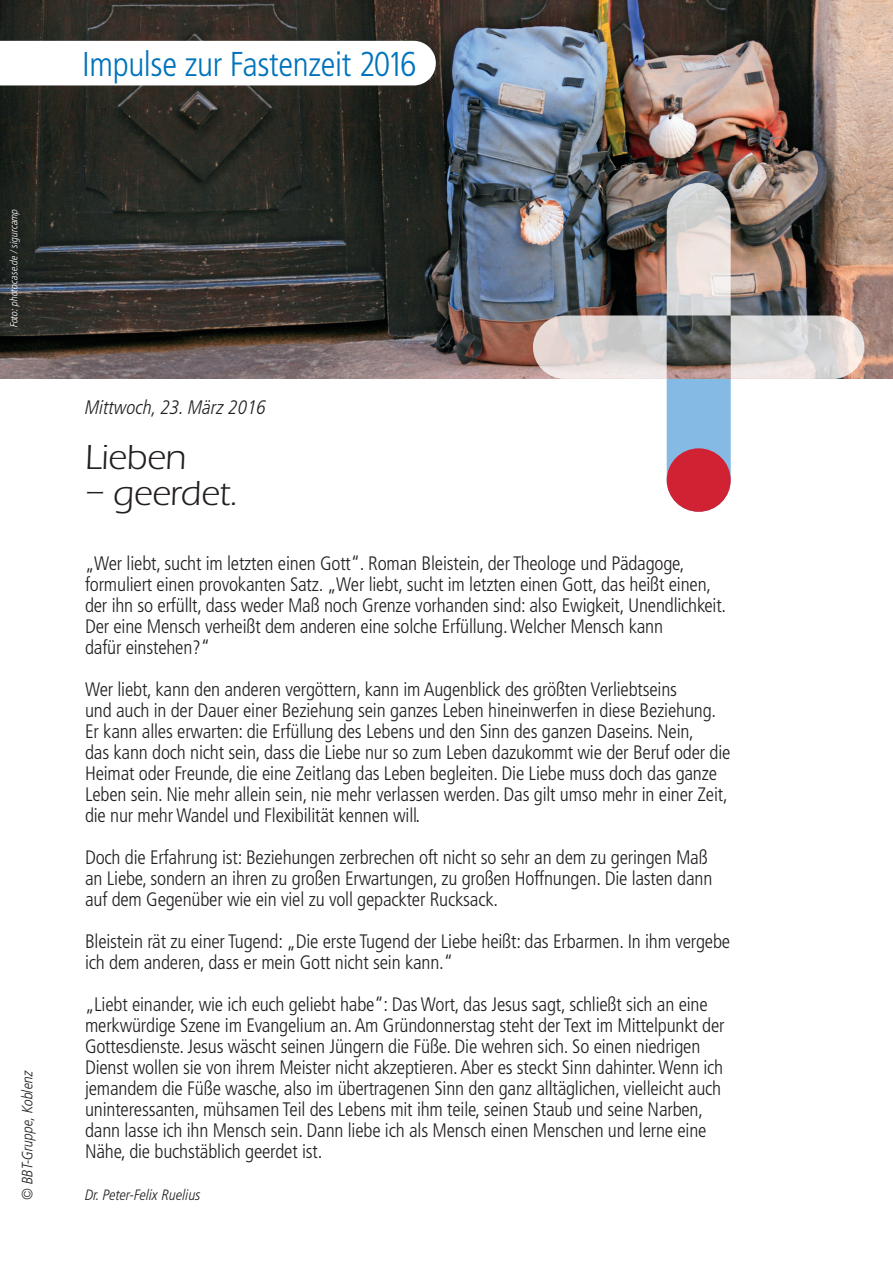
<style>
.page{position:relative;width:893px;height:1263px;background:#fff}
.page>*{position:absolute;margin:0;border:0;box-sizing:border-box;transform-origin:0 0}
.t1{font:36px "Eras Book ITC";letter-spacing:-.01em;color:#231f20}
.t2{font:300 condensed 34.5px "Frutiger LT Pro";letter-spacing:-.01em;color:#0073bc}
.t3{font:300 condensed 19.5px/21px "Frutiger LT Pro";letter-spacing:-.01em;color:#231f20}
.t4{font:italic 300 condensed 19.5px "Frutiger LT Pro";color:#231f20}
.t5{font:italic 300 condensed 15px "Frutiger LT Pro";color:#231f20}
.t6{font:italic 300 condensed 10.5px "Frutiger LT Pro";letter-spacing:-.005em;color:#fff}
</style>
<div class="page">
<img style="left:0;top:0;width:893px;height:379px">
<svg style="left:0;top:41px;width:436px;height:44px"></svg>
<img style="left:533px;top:183px;width:331px;height:329px">
<div style="left:667px;top:448px;width:64px;height:64px;background:#d12233;border-radius:50%"></div>
<h2 class="t2" style="left:82px;top:44px;width:336px">Impulse zur Fastenzeit 2016</h2>
<p class="t6" style="left:8px;top:327px;width:121px;rotate:-90deg">Foto: photocase.de / sigurcamp</p>
<p class="t5" style="left:19px;top:1200px;width:131px;rotate:-90deg">© BBT-Gruppe, Koblenz</p>
<p class="t4" style="left:85px;top:396px;width:183px">Mittwoch, 23. März 2016</p>
<h1 class="t1" style="left:85px;top:437px;width:103px">Lieben</h1>
<h1 class="t1" style="left:85px;top:473px;width:154px">– geerdet.</h1>
<p class="t3" style="left:85px;top:553px;width:643px">„Wer liebt, sucht im letzten einen Gott“. Roman Bleistein, der Theologe und Pädagoge, formuliert einen provokanten Satz. „Wer liebt, sucht im letzten einen Gott, das heißt einen, der ihn so erfüllt, dass weder Maß noch Grenze vorhanden sind: also Ewigkeit, Unendlichkeit.<br>Der eine Mensch verheißt dem anderen eine solche Erfüllung. Welcher Mensch kann<br>dafür einstehen?“</p>
<p class="t3" style="left:85px;top:679px;width:647px">Wer liebt, kann den anderen vergöttern, kann im Augenblick des größten Verliebtseins<br>und auch in der Dauer einer Beziehung sein ganzes Leben hineinwerfen in diese Beziehung.<br>Er kann alles erwarten: die Erfüllung des Lebens und den Sinn des ganzen Daseins. Nein,<br>das kann doch nicht sein, dass die Liebe nur so zum Leben dazukommt wie der Beruf oder die Heimat oder Freunde, die eine Zeitlang das Leben begleiten. Die Liebe muss doch das ganze Leben sein. Nie mehr allein sein, nie mehr verlassen werden. Das gilt umso mehr in einer Zeit, die nur mehr Wandel und Flexibilität kennen will.</p>
<p class="t3" style="left:85px;top:847px;width:629px">Doch die Erfahrung ist: Beziehungen zerbrechen oft nicht so sehr an dem zu geringen Maß an Liebe, sondern an ihren zu großen Erwartungen, zu großen Hoffnungen. Die lasten dann auf dem Gegenüber wie ein viel zu voll gepackter Rucksack.</p>
<p class="t3" style="left:85px;top:931px;width:647px">Bleistein rät zu einer Tugend: „Die erste Tugend der Liebe heißt: das Erbarmen. In ihm vergebe ich dem anderen, dass er mein Gott nicht sein kann.“</p>
<p class="t3" style="left:85px;top:994px;width:641px">„Liebt einander, wie ich euch geliebt habe“: Das Wort, das Jesus sagt, schließt sich an eine merkwürdige Szene im Evangelium an. Am Gründonnerstag steht der Text im Mittelpunkt der Gottesdienste. Jesus wäscht seinen Jüngern die Füße. Die wehren sich. So einen niedrigen Dienst wollen sie von ihrem Meister nicht akzeptieren. Aber es steckt Sinn dahinter. Wenn ich jemandem die Füße wasche, also im übertragenen Sinn den ganz alltäglichen, vielleicht auch uninteressanten, mühsamen Teil des Lebens mit ihm teile, seinen Staub und seine Narben, dann lasse ich ihn Mensch sein. Dann liebe ich als Mensch einen Menschen und lerne eine Nähe, die buchstäblich geerdet ist.</p>
<p class="t5" style="left:85px;top:1186px;width:117px">Dr. Peter-Felix Ruelius</p>
</div>
